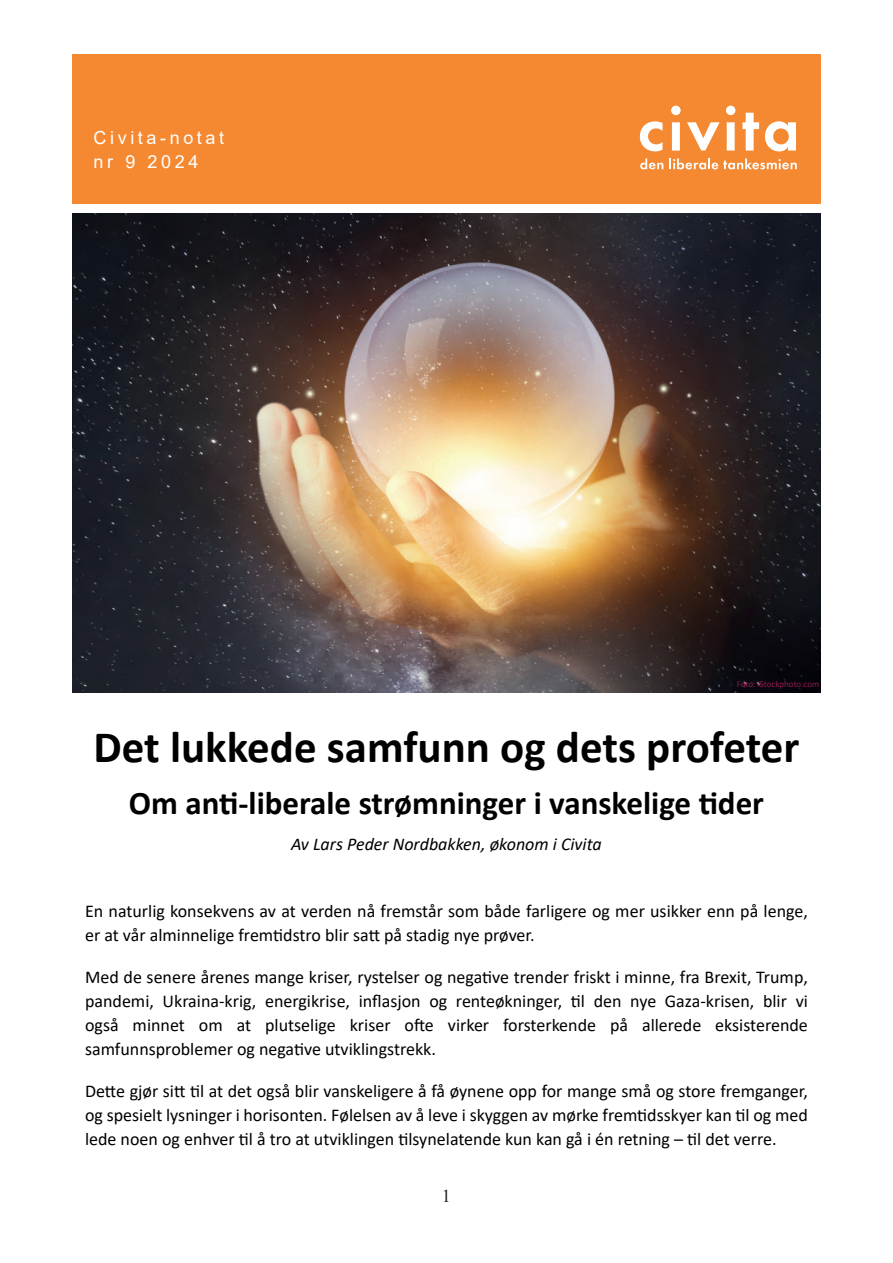
<style>
.page{position:relative;width:893px;height:1263px;background:#fff}
.page>*{position:absolute;margin:0;border:0;box-sizing:border-box;transform-origin:0 0}
.t1{font:700 45px "Calibri";color:#000001}
.t2{font:700 33px "Calibri";color:#000001}
.t3{font:18px/24px "Calibri";color:#000001;text-align:justify}
.t4{font:italic 18px "Calibri";color:#000001}
.t5{font:18px/24px "Arial";letter-spacing:.2em;color:#fff}
.t6{font:18px "Times New Roman";color:#231f20}
.t7{font:9px "Calibri";color:#941b50}
</style>
<div class="page">
<div style="left:72px;top:54px;width:749px;height:44px;background:#f58932"></div>
<img style="left:72px;top:213px;width:749px;height:480px">
<div style="left:72px;top:60px;width:749px;height:144px;background:#f58932"></div>
<svg style="left:640px;top:121px;width:22px;height:30px"></svg>
<svg style="left:671px;top:106px;width:10px;height:45px"></svg>
<svg style="left:687px;top:122px;width:32px;height:29px"></svg>
<svg style="left:726px;top:106px;width:9px;height:45px"></svg>
<svg style="left:742px;top:113px;width:17px;height:38px"></svg>
<svg style="left:765px;top:121px;width:31px;height:30px"></svg>
<svg style="left:640px;top:158px;width:23px;height:11px"></svg>
<svg style="left:669px;top:158px;width:128px;height:11px"></svg>
<p class="t5" style="left:94px;top:125px;width:132px">Civita-notat nr 9 2024</p>
<p class="t7" style="left:737px;top:677px;width:84px">Foto: iStockphoto.com</p>
<h1 class="t1" style="left:94px;top:730px;width:707px">Det lukkede samfunn og dets profeter</h1>
<h2 class="t2" style="left:129px;top:780px;width:637px">Om anti-liberale strømninger i vanskelige tider</h2>
<p class="t4" style="left:291px;top:838px;width:312px">Av Lars Peder Nordbakken, økonom i Civita</p>
<p class="t3" style="left:85px;top:900px;width:724px">En naturlig konsekvens av at verden nå fremstår som både farligere og mer usikker enn på lenge, er at vår alminnelige fremtidstro blir satt på stadig nye prøver.</p>
<p class="t3" style="left:85px;top:965px;width:724px">Med de senere årenes mange kriser, rystelser og negative trender friskt i minne, fra Brexit, Trump, pandemi, Ukraina-krig, energikrise, inflasjon og renteøkninger, til den nye Gaza-krisen, blir vi også minnet om at plutselige kriser ofte virker forsterkende på allerede eksisterende samfunnsproblemer og negative utviklingstrekk.</p>
<p class="t3" style="left:85px;top:1079px;width:724px">Dette gjør sitt til at det også blir vanskeligere å få øynene opp for mange små og store fremganger, og spesielt lysninger i horisonten. Følelsen av å leve i skyggen av mørke fremtidsskyer kan til og med lede noen og enhver til å tro at utviklingen tilsynelatende kun kan gå i én retning – til det verre.</p>
<p class="t6" style="left:442px;top:1185px;width:10px">1</p>
</div>
